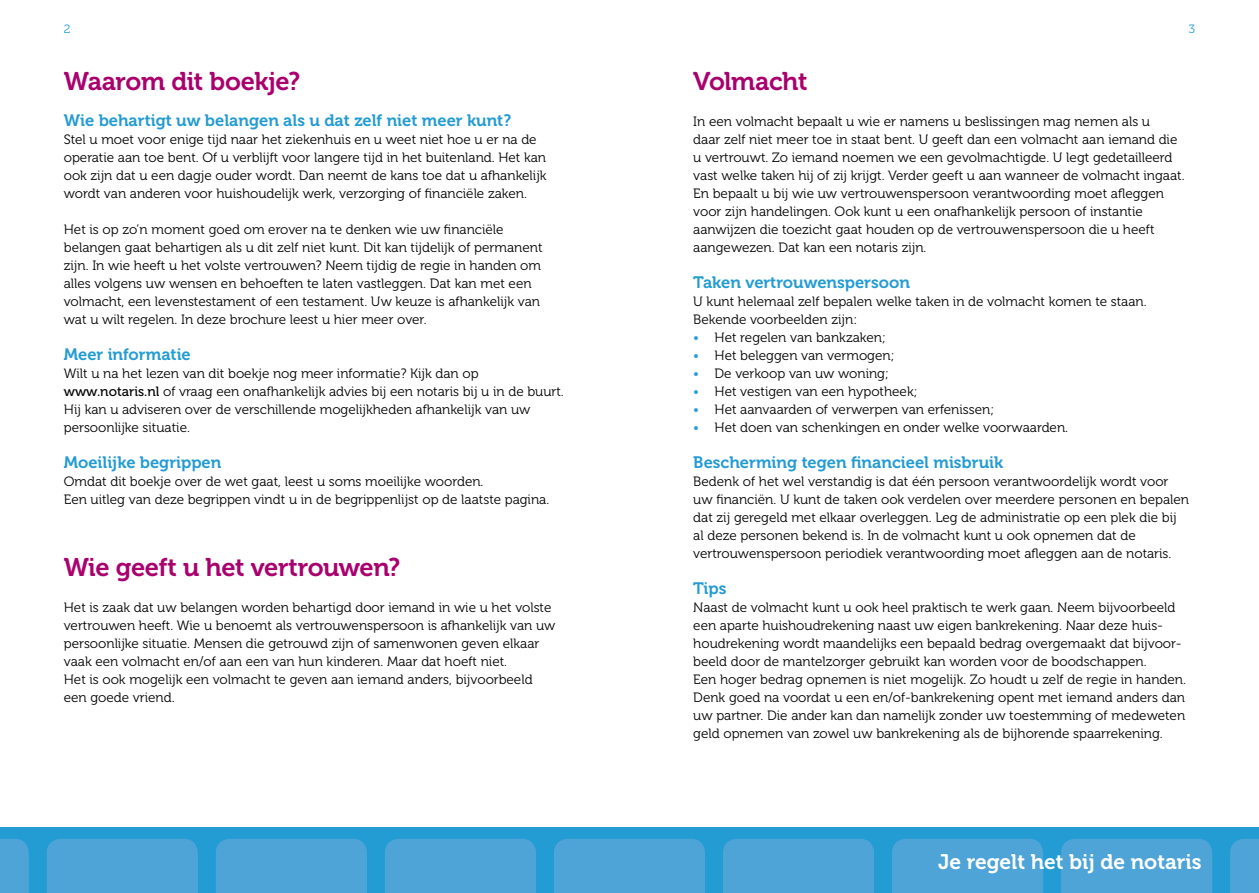
<style>
.page{position:relative;width:1259px;height:893px;background:#fff}
.page>*{position:absolute;margin:0;border:0;box-sizing:border-box;transform-origin:0 0}
.t1{font:25.5px "Museo 700";letter-spacing:-.015em;color:#a9006d}
.t2{font:21px "Museo 700";color:#fff}
.t3{font:16.5px "Museo 700";color:#239bd3}
.t4{font:13.5px/18px "Museo 300";color:#000}
.t5{font:12px "Museo 300";color:#239bd3}
.s1{font-family:"Museo 500"}
.s2{color:#239bd3}
</style>
<div class="page">
<div style="left:0;top:827px;width:1259px;height:66px;background:#239bd3"></div>
<div style="left:47px;top:839px;width:151px;height:54px;background:#4ea4d7"></div>
<div style="left:554px;top:839px;width:151px;height:54px;background:#4ea4d7"></div>
<div style="left:1061px;top:839px;width:151px;height:54px;background:#4ea4d7"></div>
<div style="left:0;top:839px;width:29px;height:54px;background:#4ea4d7"></div>
<div style="left:385px;top:839px;width:151px;height:54px;background:#4ea4d7"></div>
<div style="left:892px;top:839px;width:151px;height:54px;background:#4ea4d7"></div>
<div style="left:216px;top:839px;width:151px;height:54px;background:#4ea4d7"></div>
<div style="left:723px;top:839px;width:151px;height:54px;background:#4ea4d7"></div>
<div style="left:1230px;top:839px;width:29px;height:54px;background:#4ea4d7"></div>
<p class="t5" style="left:64px;top:22px;width:8px">2</p>
<p class="t5" style="left:1188px;top:22px;width:8px">3</p>
<h1 class="t1" style="left:64px;top:67px;width:238px">Waarom dit boekje?</h1>
<p class="t3" style="left:64px;top:111px;width:449px">Wie behartigt uw belangen als u dat zelf niet meer kunt?</p>
<p class="t4" style="left:64px;top:131px;width:484px">Stel u moet voor enige tijd naar het ziekenhuis en u weet niet hoe u er na de operatie aan toe bent. Of u verblijft voor langere tijd in het buitenland. Het kan ook zijn dat u een dagje ouder wordt. Dan neemt de kans toe dat u afhankelijk wordt van anderen voor huishoudelijk werk, verzorging of financiële zaken.</p>
<p class="t4" style="left:64px;top:221px;width:480px">Het is op zo’n moment goed om erover na te denken wie uw financiële belangen gaat behartigen als u dit zelf niet kunt. Dit kan tijdelijk of permanent zijn. In wie heeft u het volste vertrouwen? Neem tijdig de regie in handen om alles volgens uw wensen en behoeften te laten vastleggen. Dat kan met een volmacht, een levenstestament of een testament. Uw keuze is afhankelijk van wat u wilt regelen. In deze brochure leest u hier meer over.</p>
<p class="t3" style="left:64px;top:345px;width:128px">Meer informatie</p>
<p class="t4" style="left:64px;top:365px;width:501px">Wilt u na het lezen van dit boekje nog meer informatie? Kijk dan op <span class="s1">www.notaris.nl</span> of vraag een onafhankelijk advies bij een notaris bij u in de buurt.<br>Hij kan u adviseren over de verschillende mogelijkheden afhankelijk van uw persoonlijke situatie.</p>
<p class="t3" style="left:64px;top:453px;width:159px">Moeilijke begrippen</p>
<p class="t4" style="left:64px;top:473px;width:487px">Omdat dit boekje over de wet gaat, leest u soms moeilijke woorden.<br>Een uitleg van deze begrippen vindt u in de begrippenlijst op de laatste pagina.</p>
<h1 class="t1" style="left:64px;top:553px;width:338px">Wie geeft u het vertrouwen?</h1>
<p class="t4" style="left:64px;top:599px;width:493px">Het is zaak dat uw belangen worden behartigd door iemand in wie u het volste vertrouwen heeft. Wie u benoemt als vertrouwenspersoon is afhankelijk van uw persoonlijke situatie. Mensen die getrouwd zijn of samenwonen geven elkaar vaak een volmacht en/of aan een van hun kinderen. Maar dat hoeft niet.<br>Het is ook mogelijk een volmacht te geven aan iemand anders, bijvoorbeeld een goede vriend.</p>
<h1 class="t1" style="left:693px;top:67px;width:116px">Volmacht</h1>
<p class="t4" style="left:693px;top:113px;width:493px">In een volmacht bepaalt u wie er namens u beslissingen mag nemen als u<br>daar zelf niet meer toe in staat bent. U geeft dan een volmacht aan iemand die u vertrouwt. Zo iemand noemen we een gevolmachtigde. U legt gedetailleerd vast welke taken hij of zij krijgt. Verder geeft u aan wanneer de volmacht ingaat.<br>En bepaalt u bij wie uw vertrouwenspersoon verantwoording moet afleggen voor zijn handelingen. Ook kunt u een onafhankelijk persoon of instantie aanwijzen die toezicht gaat houden op de vertrouwenspersoon die u heeft aangewezen. Dat kan een notaris zijn.</p>
<p class="t3" style="left:693px;top:273px;width:218px">Taken vertrouwenspersoon</p>
<p class="t4" style="left:693px;top:293px;width:455px">U kunt helemaal zelf bepalen welke taken in de volmacht komen te staan.<br>Bekende voorbeelden zijn:</p>
<p class="t4" style="left:693px;top:329px;width:194px"><span class="s2">•</span> Het regelen van bankzaken;</p>
<p class="t4" style="left:693px;top:347px;width:203px"><span class="s2">•</span> Het beleggen van vermogen;</p>
<p class="t4" style="left:693px;top:365px;width:197px"><span class="s2">•</span> De verkoop van uw woning;</p>
<p class="t4" style="left:693px;top:383px;width:226px"><span class="s2">•</span> Het vestigen van een hypotheek;</p>
<p class="t4" style="left:693px;top:401px;width:302px"><span class="s2">•</span> Het aanvaarden of verwerpen van erfenissen;</p>
<p class="t4" style="left:693px;top:419px;width:376px"><span class="s2">•</span> Het doen van schenkingen en onder welke voorwaarden.</p>
<p class="t3" style="left:693px;top:453px;width:311px">Bescherming tegen financieel misbruik</p>
<p class="t4" style="left:693px;top:473px;width:497px">Bedenk of het wel verstandig is dat één persoon verantwoordelijk wordt voor uw financiën. U kunt de taken ook verdelen over meerdere personen en bepalen dat zij geregeld met elkaar overleggen. Leg de administratie op een plek die bij al deze personen bekend is. In de volmacht kunt u ook opnemen dat de vertrouwenspersoon periodiek verantwoording moet afleggen aan de notaris.</p>
<p class="t3" style="left:693px;top:579px;width:35px">Tips</p>
<p class="t4" style="left:693px;top:599px;width:494px">Naast de volmacht kunt u ook heel praktisch te werk gaan. Neem bijvoorbeeld een aparte huishoudrekening naast uw eigen bankrekening. Naar deze huis&shy;houdrekening wordt maandelijks een bepaald bedrag overgemaakt dat bijvoor&shy;beeld door de mantelzorger gebruikt kan worden voor de boodschappen.<br>Een hoger bedrag opnemen is niet mogelijk. Zo houdt u zelf de regie in handen.<br>Denk goed na voordat u een en/of-bankrekening opent met iemand anders dan uw partner. Die ander kan dan namelijk zonder uw toestemming of medeweten geld opnemen van zowel uw bankrekening als de bijhorende spaarrekening.</p>
<h2 class="t2" style="left:938px;top:850px;width:265px">Je regelt het bij de notaris</h2>
</div>
